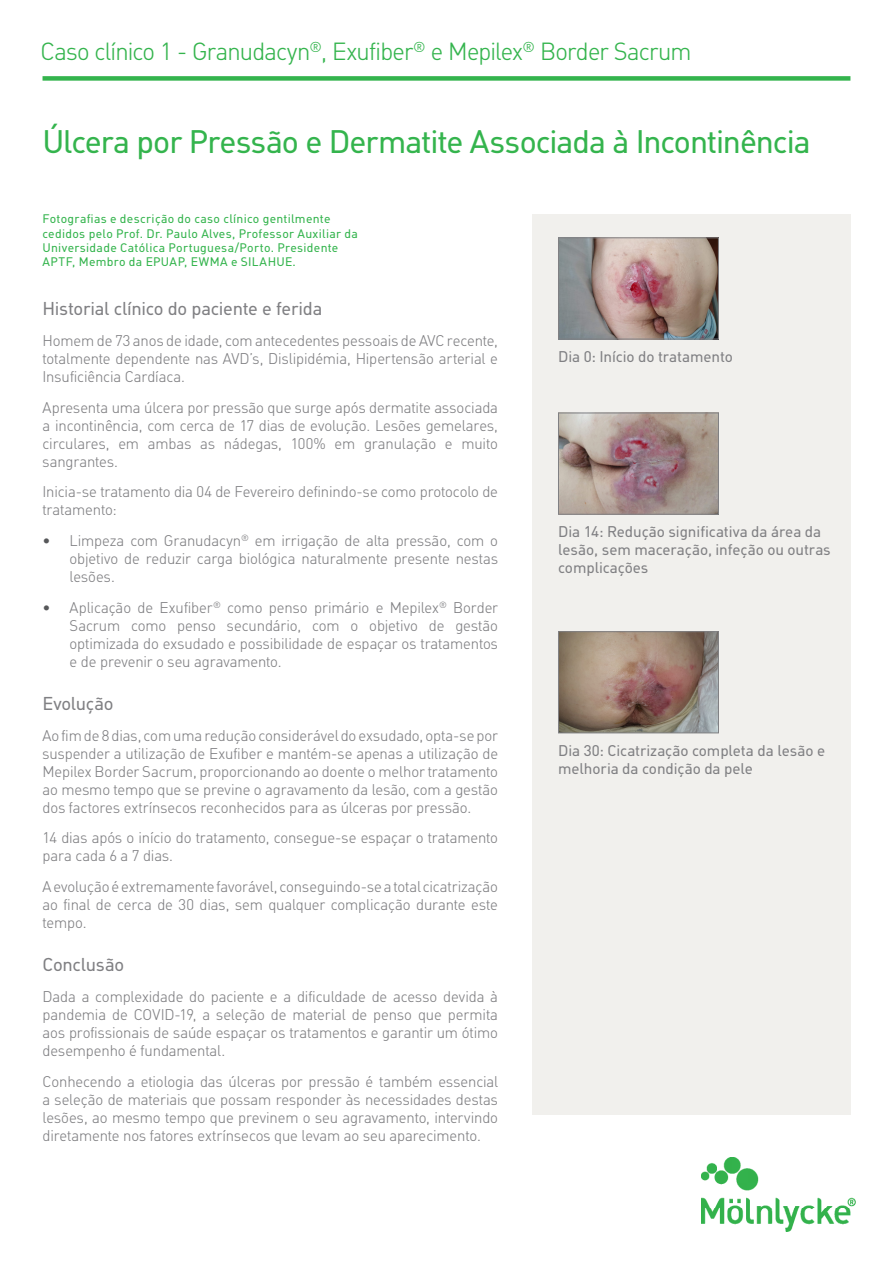
<style>
.page{position:relative;width:893px;height:1263px;background:#fff}
.page>*{position:absolute;margin:0;border:0;box-sizing:border-box;transform-origin:0 0}
.t1{font:31.5px "Molnlycke Din";letter-spacing:-.035em;color:#34b44d}
.t2{font:300 24px "Molnlycke Din";letter-spacing:-.035em;color:#34b44d}
.Body_copy_bullets{font:18px "Molnlycke Din";letter-spacing:-.015em;color:#808083}
.Body_copy_bullets-2{font:300 15px/18px "Molnlycke Din";letter-spacing:-.005em;color:#808083;text-align:justify}
.Body_copy_bullets-3{font:15px/18px "Molnlycke Din";letter-spacing:-.005em;color:#808083}
.Department_hospital{font:12px/14.4px "Molnlycke Din";letter-spacing:.025em;color:#34b44d}
.s1{color:#57585a}
</style>
<div class="page">
<img style="left:701px;top:1157px;width:155px;height:74px">
<div style="left:531px;top:214px;width:319px;height:900px;background:#f1f0ed"></div>
<div style="left:43px;top:76px;width:807px;height:5px;background:#34b44d"></div>
<img style="left:560px;top:240px;width:157px;height:97px">
<div style="left:558px;top:238px;width:161px;height:101px;border:1px solid #808083"></div>
<img style="left:560px;top:415px;width:157px;height:97px">
<div style="left:558px;top:413px;width:161px;height:101px;border:1px solid #808083"></div>
<img style="left:560px;top:633px;width:157px;height:98px">
<div style="left:558px;top:631px;width:161px;height:102px;border:1px solid #808083"></div>
<p class="t2" style="left:41px;top:38px;width:652px">Caso clínico 1 - Granudacyn<sup>®</sup>, Exufiber<sup>®</sup> e Mepilex<sup>®</sup> Border Sacrum</p>
<p class="t1" style="left:43px;top:123px;width:769px">Úlcera por Pressão e Dermatite Associada à Incontinência</p>
<p class="Department_hospital" style="left:43px;top:212px;width:317px">Fotografias e descrição do caso clínico gentilmente cedidos pelo Prof. Dr. Paulo Alves, Professor Auxiliar da Universidade Católica Portuguesa/Porto. Presidente APTF, Membro da EPUAP, EWMA e SILAHUE.</p>
<p class="Body_copy_bullets" style="left:43px;top:298px;width:281px">Historial clínico do paciente e ferida</p>
<p class="Body_copy_bullets-2" style="left:43px;top:332px;width:457px">Homem de 73 anos de idade, com antecedentes pessoais de AVC recente, totalmente dependente nas AVD’s, Dislipidémia, Hipertensão arterial e Insuficiência Cardíaca.</p>
<p class="Body_copy_bullets-2" style="left:43px;top:399px;width:457px">Apresenta uma úlcera por pressão que surge após dermatite associada a incontinência, com cerca de 17 dias de evolução. Lesões gemelares, circulares, em ambas as nádegas, 100% em granulação e muito sangrantes.</p>
<p class="Body_copy_bullets-2" style="left:43px;top:483px;width:457px">Inicia-se tratamento dia 04 de Fevereiro definindo-se como protocolo de tratamento:</p>
<p class="Body_copy_bullets-2" style="left:70px;top:532px;width:430px;text-indent:-27px"><span class="s1">•</span> Limpeza com Granudacyn<sup>®</sup> em irrigação de alta pressão, com o objetivo de reduzir carga biológica naturalmente presente nestas lesões.</p>
<p class="Body_copy_bullets-2" style="left:70px;top:599px;width:430px;text-indent:-27px"><span class="s1">•</span> Aplicação de Exufiber<sup>®</sup> como penso primário e Mepilex<sup>®</sup> Border Sacrum como penso secundário, com o objetivo de gestão optimizada do exsudado e possibilidade de espaçar os tratamentos e de prevenir o seu agravamento.</p>
<p class="Body_copy_bullets" style="left:43px;top:693px;width:73px">Evolução</p>
<p class="Body_copy_bullets-2" style="left:43px;top:726px;width:457px">Ao fim de 8 dias, com uma redução considerável do exsudado, opta-se por suspender a utilização de Exufiber e mantém-se apenas a utilização de Mepilex Border Sacrum, proporcionando ao doente o melhor tratamento ao mesmo tempo que se previne o agravamento da lesão, com a gestão dos factores extrínsecos reconhecidos para as úlceras por pressão.</p>
<p class="Body_copy_bullets-2" style="left:43px;top:829px;width:457px">14 dias após o início do tratamento, consegue-se espaçar o tratamento para cada 6 a 7 dias.</p>
<p class="Body_copy_bullets-2" style="left:43px;top:878px;width:457px">A evolução é extremamente favorável, conseguindo-se a total cicatrização ao final de cerca de 30 dias, sem qualquer complicação durante este tempo.</p>
<p class="Body_copy_bullets" style="left:43px;top:954px;width:83px">Conclusão</p>
<p class="Body_copy_bullets-2" style="left:43px;top:988px;width:457px">Dada a complexidade do paciente e a dificuldade de acesso devida à pandemia de COVID-19, a seleção de material de penso que permita aos profissionais de saúde espaçar os tratamentos e garantir um ótimo desempenho é fundamental.</p>
<p class="Body_copy_bullets-2" style="left:43px;top:1072px;width:457px">Conhecendo a etiologia das úlceras por pressão é também essencial a seleção de materiais que possam responder às necessidades destas lesões, ao mesmo tempo que previnem o seu agravamento, intervindo diretamente nos fatores extrínsecos que levam ao seu aparecimento.</p>
<p class="Body_copy_bullets-3" style="left:558px;top:347px;width:176px">Dia 0: Início do tratamento</p>
<p class="Body_copy_bullets-3" style="left:558px;top:522px;width:274px">Dia 14: Redução significativa da área da lesão, sem maceração, infeção ou outras complicações</p>
<p class="Body_copy_bullets-3" style="left:558px;top:741px;width:269px">Dia 30: Cicatrização completa da lesão e melhoria da condição da pele</p>
</div>
